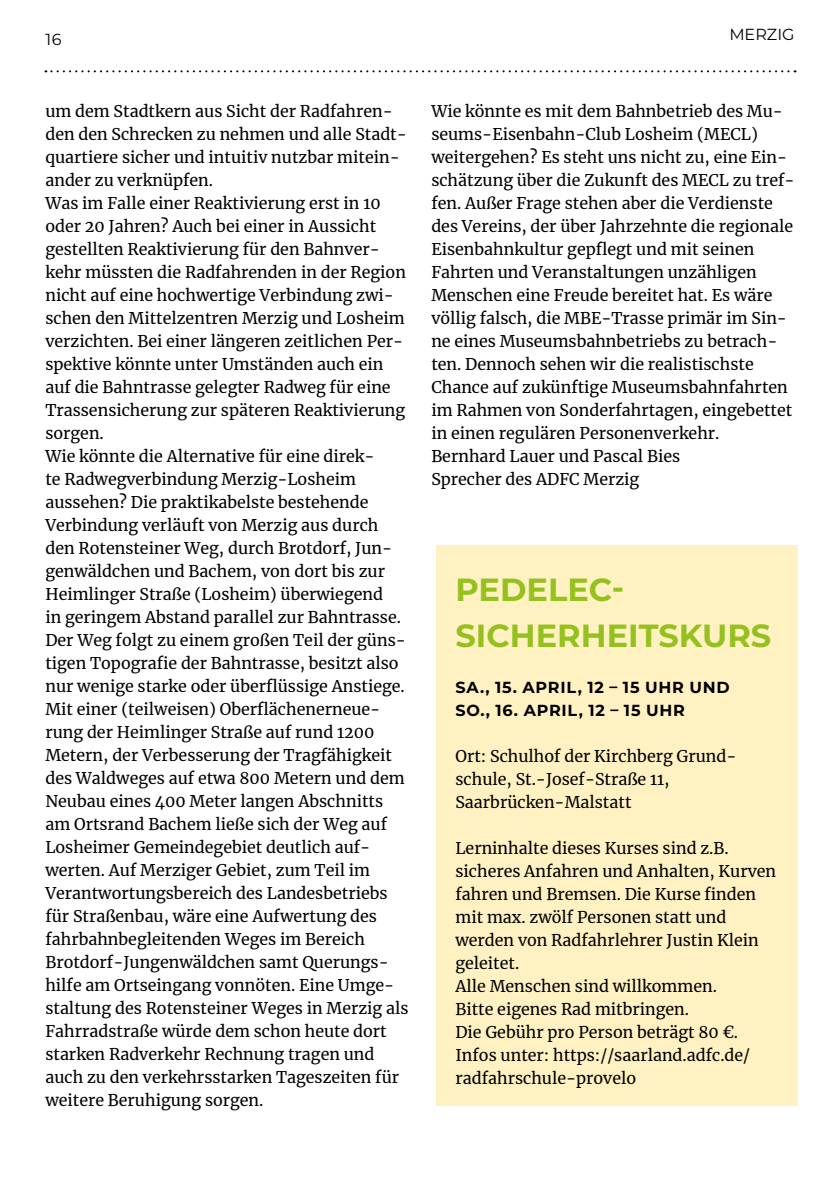
<style>
.page{position:relative;width:840px;height:1191px;background:#fff}
.page>*{position:absolute;margin:0;border:0;box-sizing:border-box;transform-origin:0 0}
.t1{font:700 32px/46px "Montserrat";color:#95c11f}
.t2{font:16px/23px "Merriweather";color:#000}
.t3{font:700 16px/23px "Montserrat";letter-spacing:.05em;color:#000}
.t4{font:16px "Montserrat";color:#000}
</style>
<div class="page">
<svg style="left:45px;top:70px;width:750px;height:2px"></svg>
<div style="left:435px;top:546px;width:362px;height:560px;background:#fff1c2"></div>
<p class="t4" style="left:45px;top:29px;width:18px">16</p>
<p class="t4" style="left:729px;top:23px;width:67px">MERZIG</p>
<p class="t2" style="left:45px;top:100px;width:364px">um dem Stadtkern aus Sicht der Radfahren&shy;den den Schrecken zu nehmen und alle Stadt&shy;quartiere sicher und intuitiv nutzbar mitein&shy;ander zu verknüpfen.<br>Was im Falle einer Reaktivierung erst in 10 oder 20 Jahren? Auch bei einer in Aussicht gestellten Reaktivierung für den Bahnver&shy;kehr müssten die Radfahrenden in der Region nicht auf eine hochwertige Verbindung zwi&shy;schen den Mittelzentren Merzig und Losheim verzichten. Bei einer längeren zeitlichen Per&shy;spektive könnte unter Umständen auch ein auf die Bahntrasse gelegter Radweg für eine Trassensicherung zur späteren Reaktivierung sorgen.<br>Wie könnte die Alternative für eine direk-<br>te Radwegverbindung Merzig-Losheim aussehen? Die praktikabelste bestehende Verbindung verläuft von Merzig aus durch den Rotensteiner Weg, durch Brotdorf, Jun&shy;genwäldchen und Bachem, von dort bis zur Heimlinger Straße (Losheim) überwiegend<br>in geringem Abstand parallel zur Bahntrasse.<br>Der Weg folgt zu einem großen Teil der güns&shy;tigen Topografie der Bahntrasse, besitzt also nur wenige starke oder überflüssige Anstiege.<br>Mit einer (teilweisen) Oberflächenerneue&shy;rung der Heimlinger Straße auf rund 1200<br>Metern, der Verbesserung der Tragfähigkeit des Waldweges auf etwa 800 Metern und dem Neubau eines 400 Meter langen Abschnitts am Ortsrand Bachem ließe sich der Weg auf Losheimer Gemeindegebiet deutlich auf&shy;werten. Auf Merziger Gebiet, zum Teil im Verantwortungsbereich des Landesbetriebs für Straßenbau, wäre eine Aufwertung des fahrbahnbegleitenden Weges im Bereich Brotdorf-Jungenwäldchen samt Querungs&shy;hilfe am Ortseingang vonnöten. Eine Umge&shy;staltung des Rotensteiner Weges in Merzig als Fahrradstraße würde dem schon heute dort starken Radverkehr Rechnung tragen und auch zu den verkehrsstarken Tageszeiten für weitere Beruhigung sorgen.</p>
<p class="t2" style="left:431px;top:99px;width:364px">Wie könnte es mit dem Bahnbetrieb des Mu&shy;seums-Eisenbahn-Club Losheim (MECL) weitergehen? Es steht uns nicht zu, eine Ein&shy;schätzung über die Zukunft des MECL zu tref&shy;fen. Außer Frage stehen aber die Verdienste des Vereins, der über Jahrzehnte die regionale Eisenbahnkultur gepflegt und mit seinen Fahrten und Veranstaltungen unzähligen Menschen eine Freude bereitet hat. Es wäre völlig falsch, die MBE-Trasse primär im Sin&shy;ne eines Museumsbahnbetriebs zu betrach&shy;ten. Dennoch sehen wir die realistischste Chance auf zukünftige Museumsbahnfahrten im Rahmen von Sonderfahrtagen, eingebettet in einen regulären Personenverkehr.<br>Bernhard Lauer und Pascal Bies<br>Sprecher des ADFC Merzig</p>
<h1 class="t1" style="left:455px;top:564px;width:317px">PEDELEC-<br>SICHERHEITSKURS</h1>
<p class="t3" style="left:455px;top:674px;width:275px">SA., 15. APRIL, 12 – 15 UHR UND<br>SO., 16. APRIL, 12 – 15 UHR</p>
<p class="t2" style="left:455px;top:744px;width:282px">Ort: Schulhof der Kirchberg Grund&shy;schule, St.-Josef-Straße 11,<br>Saarbrücken-Malstatt</p>
<p class="t2" style="left:455px;top:836px;width:322px">Lerninhalte dieses Kurses sind z.B. sicheres Anfahren und Anhalten, Kurven fahren und Bremsen. Die Kurse finden mit max. zwölf Personen statt und werden von Radfahrlehrer Justin Klein geleitet.<br>Alle Menschen sind willkommen.<br>Bitte eigenes Rad mitbringen.<br>Die Gebühr pro Person beträgt 80 €.<br>Infos unter: https://saarland.adfc.de/ radfahrschule-provelo</p>
</div>
